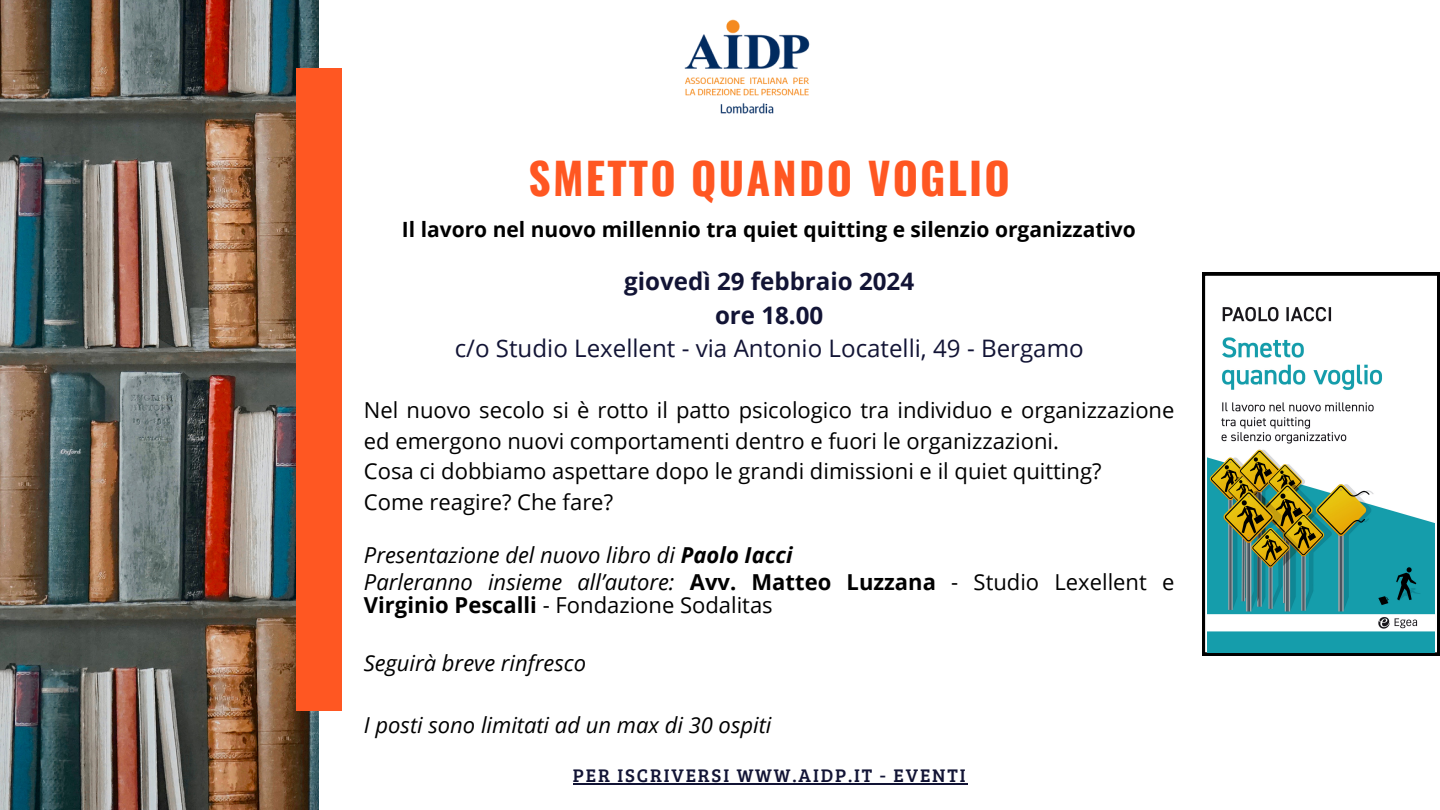
<style>
.page{position:relative;width:1440px;height:810px;background:#fff}
.page>*{position:absolute;margin:0;border:0;box-sizing:border-box;transform-origin:0 0}
.t1{font:700 43.4px "Oswald";letter-spacing:.05em;color:#ff5722}
.t2{font:24.1px/33.8px "Open Sans";color:#121435;text-align:center}
.t3{font:22px/30.8px "Open Sans";color:#000}
.t4{font:italic 22px/27px "Open Sans";color:#000}
.t5{font:700 21px "Open Sans";color:#000}
.t6{font:18.9px "Bree Serif";letter-spacing:.1em;color:#121435}
.s1{font-weight:700}
.s2{font-weight:700;font-style:normal}
.s3{font-style:normal}
</style>
<div class="page">
<img style="left:0;top:0;width:319px;height:810px">
<div style="left:297px;top:69px;width:44px;height:642px;background:#ff5722"></div>
<img style="left:684px;top:19px;width:126px;height:95px">
<svg style="left:1202px;top:273px;width:238px;height:382px"></svg>
<img style="left:1207px;top:279px;width:228px;height:374px">
<hr style="left:573px;top:783px;width:395px;height:2px;background:#121435">
<h1 class="t1" style="left:529px;top:144px;width:483px">SMETTO QUANDO VOGLIO</h1>
<h2 class="t5" style="left:402px;top:215px;width:735px">Il lavoro nel nuovo millennio tra quiet quitting e silenzio organizzativo</h2>
<h2 class="t2" style="left:455px;top:264px;width:631px"><span class="s1">giovedì 29 febbraio 2024<br>ore 18.00<br></span>c/o Studio Lexellent - via Antonio Locatelli, 49 - Bergamo</h2>
<p class="t3" style="left:364px;top:394px;width:812px">Nel nuovo secolo si è rotto il patto psicologico tra individuo e organizzazione ed emergono nuovi comportamenti dentro e fuori le organizzazioni.<br>Cosa ci dobbiamo aspettare dopo le grandi dimissioni e il quiet quitting?<br>Come reagire? Che fare?</p>
<h2 class="t4" style="left:364px;top:541px;width:812px">Presentazione del nuovo libro di <span class="s1">Paolo Iacci<br></span>Parleranno insieme all’autore: <span class="s2">Avv. Matteo Luzzana</span> <span class="s3">- Studio Lexellent e</span></h2>
<h2 class="t3" style="left:364px;top:589px;width:410px"><span class="s1">Virginio Pescalli</span> - Fondazione Sodalitas</h2>
<h2 class="t4" style="left:364px;top:649px;width:224px">Seguirà breve rinfresco</h2>
<h2 class="t4" style="left:364px;top:711px;width:409px">I posti sono limitati ad un max di 30 ospiti</h2>
<h3 class="t6" style="left:573px;top:761px;width:394px">PER ISCRIVERSI WWW.AIDP.IT - EVENTI</h3>
</div>
